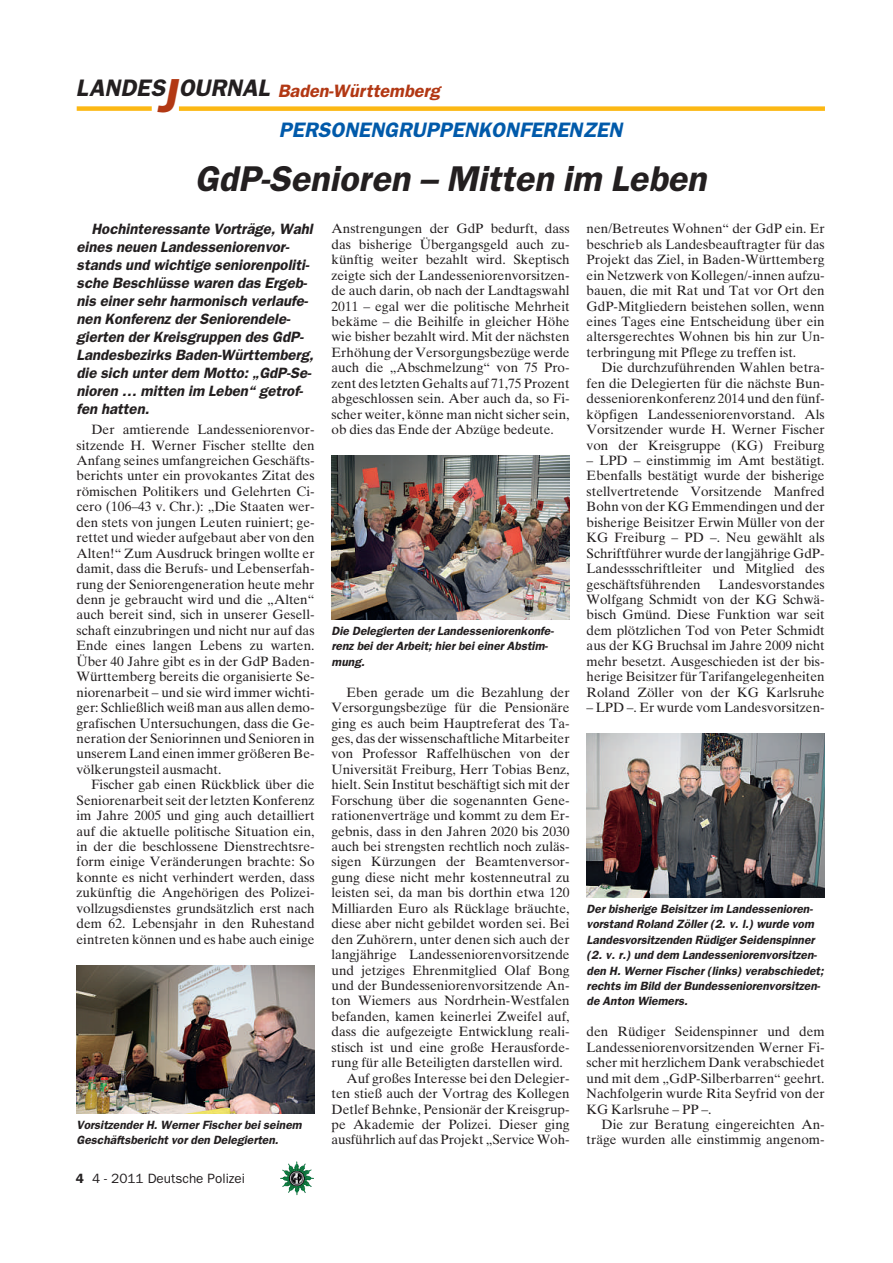
<style>
.page{position:relative;width:893px;height:1263px;background:#fff}
.page>*{position:absolute;margin:0;border:0;box-sizing:border-box;transform-origin:0 0}
.t1{font:36px "Franklin Gothic Demi Oblique OV IAXPPA";color:#231f20}
.t2{font:21px "Franklin Gothic Demi Oblique OV IAXPPA";color:#015aaa}
.t3{font:18px "Franklin Gothic Demi Oblique OV IAXPPA";color:#b23814}
.t4{font:15px/18px "Franklin Gothic Demi Oblique OV IAXPPA";color:#231f20}
.t5{font:13.5px/15.5px "Times Ten Roman OV CAXPPA";color:#231f20;text-align:justify}
.t6{font:13.5px "Franklin Gothic Book OV GAXPPA";color:#231f20}
.t7{font:12px/15.5px "Franklin Gothic Demi Oblique OV IAXPPA";color:#231f20}
.s1{font-size:24px;color:#231f20}
.s2{font-size:48px}
.s3{font-family:"Franklin Gothic Demi OV FAXPPA"}
</style>
<div class="page">
<img style="left:282px;top:1163px;width:32px;height:32px">
<div style="left:77px;top:106px;width:75px;height:5px;background:#fcb814"></div>
<div style="left:179px;top:106px;width:646px;height:5px;background:#fcb814"></div>
<img style="left:587px;top:733px;width:238px;height:164px">
<img style="left:332px;top:456px;width:238px;height:163px">
<img style="left:77px;top:965px;width:238px;height:149px">
<h3 class="t3" style="left:76px;top:84px;width:366px"><span class="s1">LANDES</span><span class="s2">J</span><span class="s1">OURNAL</span> Baden-Württemberg</h3>
<h2 class="t2" style="left:279px;top:121px;width:345px">PERSONENGRUPPENKONFERENZEN</h2>
<h1 class="t1" style="left:195px;top:165px;width:513px">GdP-Senioren – Mitten im Leben</h1>
<p class="t4" style="left:77px;top:221px;width:239px;text-indent:15px">Hochinteressante Vorträge, Wahl eines neuen Landesseniorenvor&shy;stands und wichtige seniorenpoliti&shy;sche Beschlüsse waren das Ergeb&shy;nis einer sehr harmonisch verlaufe&shy;nen Konferenz der Seniorendele&shy;gierten der Kreisgruppen des GdP-<br>Landesbezirks Baden-Württemberg, die sich unter dem Motto: „GdP-Se&shy;nioren … mitten im Leben“ getrof&shy;fen hatten.</p>
<p class="t5" style="left:77px;top:423px;width:240px;text-indent:15px">Der amtierende Landesseniorenvor&shy;sitzende H. Werner Fischer stellte den Anfang seines umfangreichen Geschäfts&shy;berichts unter ein provokantes Zitat des römischen Politikers und Gelehrten Ci&shy;cero (106–43 v. Chr.): „Die Staaten wer&shy;den stets von jungen Leuten ruiniert; ge&shy;rettet und wieder aufgebaut aber von den Alten!“ Zum Ausdruck bringen wollte er damit, dass die Berufs- und Lebenserfah&shy;rung der Seniorengeneration heute mehr denn je gebraucht wird und die „Alten“ auch bereit sind, sich in unserer Gesell&shy;schaft einzubringen und nicht nur auf das Ende eines langen Lebens zu warten.<br>Über 40 Jahre gibt es in der GdP Baden-Württemberg bereits die organisierte Se&shy;niorenarbeit – und sie wird immer wichti&shy;ger: Schließlich weiß man aus allen demo&shy;grafischen Untersuchungen, dass die Ge&shy;neration der Seniorinnen und Senioren in unserem Land einen immer größeren Be&shy;völkerungsteil ausmacht.</p>
<p class="t5" style="left:77px;top:778px;width:240px;text-indent:15px">Fischer gab einen Rückblick über die Seniorenarbeit seit der letzten Konferenz im Jahre 2005 und ging auch detailliert auf die aktuelle politische Situation ein, in der die beschlossene Dienstrechtsre&shy;form einige Veränderungen brachte: So konnte es nicht verhindert werden, dass zukünftig die Angehörigen des Polizei&shy;vollzugsdienstes grundsätzlich erst nach dem 62. Lebensjahr in den Ruhestand eintreten können und es habe auch einige</p>
<p class="t7" style="left:77px;top:1118px;width:227px">Vorsitzender H. Werner Fischer bei seinem<br>Geschäftsbericht vor den Delegierten.</p>
<p class="t6" style="left:76px;top:1173px;width:171px"><span class="s3">4</span> 4 - 2011 Deutsche Polizei</p>
<p class="t5" style="left:332px;top:222px;width:240px">Anstrengungen der GdP bedurft, dass das bisherige Übergangsgeld auch zu&shy;künftig weiter bezahlt wird. Skeptisch zeigte sich der Landesseniorenvorsitzen&shy;de auch darin, ob nach der Landtagswahl 2011 – egal wer die politische Mehrheit bekäme – die Beihilfe in gleicher Höhe wie bisher bezahlt wird. Mit der nächsten Erhöhung der Versorgungsbezüge werde auch die „Abschmelzung“ von 75 Pro&shy;zent des letzten Gehalts auf 71,75 Prozent abgeschlossen sein. Aber auch da, so Fi&shy;scher weiter, könne man nicht sicher sein, ob dies das Ende der Abzüge bedeute.</p>
<p class="t7" style="left:332px;top:624px;width:224px">Die Delegierten der Landesseniorenkonfe&shy;renz bei der Arbeit; hier bei einer Abstim&shy;mung.</p>
<p class="t5" style="left:346px;top:686px;width:225px">Eben gerade um die Bezahlung der</p>
<p class="t5" style="left:332px;top:701px;width:239px">Versorgungsbezüge für die Pensionäre</p>
<p class="t5" style="left:332px;top:717px;width:239px">ging es auch beim Hauptreferat des Ta-</p>
<p class="t5" style="left:332px;top:732px;width:239px">ges, das der wissenschaftliche Mitarbeiter</p>
<p class="t5" style="left:332px;top:747px;width:239px">von Professor Raffelhüschen von der</p>
<p class="t5" style="left:332px;top:763px;width:239px">Universität Freiburg, Herr Tobias Benz,</p>
<p class="t5" style="left:332px;top:778px;width:239px">hielt. Sein Institut beschäftigt sich mit der</p>
<p class="t5" style="left:332px;top:794px;width:239px">Forschung über die sogenannten Gene-</p>
<p class="t5" style="left:332px;top:809px;width:239px">rationenverträge und kommt zu dem Er-</p>
<p class="t5" style="left:332px;top:825px;width:239px">gebnis, dass in den Jahren 2020 bis 2030</p>
<p class="t5" style="left:332px;top:840px;width:239px">auch bei strengsten rechtlich noch zuläs-</p>
<p class="t5" style="left:332px;top:856px;width:239px">sigen Kürzungen der Beamtenversor-</p>
<p class="t5" style="left:332px;top:871px;width:239px">gung diese nicht mehr kostenneutral zu</p>
<p class="t5" style="left:332px;top:886px;width:239px">leisten sei, da man bis dorthin etwa 120</p>
<p class="t5" style="left:332px;top:902px;width:239px">Milliarden Euro als Rücklage bräuchte,</p>
<p class="t5" style="left:332px;top:917px;width:239px">diese aber nicht gebildet worden sei. Bei</p>
<p class="t5" style="left:332px;top:933px;width:239px">den Zuhörern, unter denen sich auch der</p>
<p class="t5" style="left:332px;top:948px;width:239px">langjährige Landesseniorenvorsitzende</p>
<p class="t5" style="left:332px;top:964px;width:239px">und jetziges Ehrenmitglied Olaf Bong</p>
<p class="t5" style="left:332px;top:979px;width:239px">und der Bundesseniorenvorsitzende An-</p>
<p class="t5" style="left:332px;top:995px;width:239px">ton Wiemers aus Nordrhein-Westfalen</p>
<p class="t5" style="left:332px;top:1010px;width:239px">befanden, kamen keinerlei Zweifel auf,</p>
<p class="t5" style="left:332px;top:1025px;width:239px">dass die aufgezeigte Entwicklung reali-</p>
<p class="t5" style="left:332px;top:1041px;width:239px">stisch ist und eine große Herausforde-</p>
<p class="t5" style="left:332px;top:1056px;width:233px">rung für alle Beteiligten darstellen wird.</p>
<p class="t5" style="left:346px;top:1072px;width:225px">Auf großes Interesse bei den Delegier-</p>
<p class="t5" style="left:332px;top:1087px;width:239px">ten stieß auch der Vortrag des Kollegen</p>
<p class="t5" style="left:332px;top:1103px;width:239px">Detlef Behnke, Pensionär der Kreisgrup-</p>
<p class="t5" style="left:332px;top:1118px;width:239px">pe Akademie der Polizei. Dieser ging</p>
<p class="t5" style="left:332px;top:1134px;width:240px">ausführlich auf das Projekt „Service Woh-</p>
<p class="t5" style="left:587px;top:222px;width:240px">nen/Betreutes Wohnen“ der GdP ein. Er beschrieb als Landesbeauftragter für das Projekt das Ziel, in Baden-Württemberg ein Netzwerk von Kollegen/-innen aufzu&shy;bauen, die mit Rat und Tat vor Ort den GdP-Mitgliedern beistehen sollen, wenn eines Tages eine Entscheidung über ein altersgerechtes Wohnen bis hin zur Un&shy;terbringung mit Pflege zu treffen ist.</p>
<p class="t5" style="left:587px;top:361px;width:240px;text-indent:15px">Die durchzuführenden Wahlen betra&shy;fen die Delegierten für die nächste Bun&shy;desseniorenkonferenz 2014 und den fünf&shy;köpfigen Landesseniorenvorstand. Als Vorsitzender wurde H. Werner Fischer von der Kreisgruppe (KG) Freiburg</p>
<p class="t5" style="left:587px;top:454px;width:240px">– LPD – einstimmig im Amt bestätigt.<br>Ebenfalls bestätigt wurde der bisherige stellvertretende Vorsitzende Manfred Bohn von der KG Emmendingen und der bisherige Beisitzer Erwin Müller von der KG Freiburg – PD –. Neu gewählt als Schriftführer wurde der langjährige GdP-Landessschriftleiter und Mitglied des geschäftsführenden</p>
<p class="t5" style="left:587px;top:578px;width:240px;text-indent:132px">Landesvorstandes Wolfgang Schmidt von der KG Schwä&shy;bisch Gmünd. Diese Funktion war seit dem plötzlichen Tod von Peter Schmidt aus der KG Bruchsal im Jahre 2009 nicht mehr besetzt. Ausgeschieden ist der bis&shy;herige Beisitzer für Tarifangelegenheiten Roland Zöller von der KG Karlsruhe</p>
<p class="t5" style="left:587px;top:701px;width:240px">– LPD –. Er wurde vom Landesvorsitzen-</p>
<p class="t7" style="left:587px;top:902px;width:239px">Der bisherige Beisitzer im Landessenioren&shy;vorstand Roland Zöller (2. v. l.) wurde vom Landesvorsitzenden Rüdiger Seidenspinner (2. v. r.) und dem Landesseniorenvorsitzen&shy;den H. Werner Fischer (links) verabschiedet; rechts im Bild der Bundesseniorenvorsitzen&shy;de Anton Wiemers.</p>
<p class="t5" style="left:587px;top:1025px;width:240px">den Rüdiger Seidenspinner und dem Landesseniorenvorsitzenden Werner Fi&shy;scher mit herzlichem Dank verabschiedet und mit dem „GdP-Silberbarren“ geehrt.<br>Nachfolgerin wurde Rita Seyfrid von der KG Karlsruhe – PP –.</p>
<p class="t5" style="left:587px;top:1118px;width:239px;text-align:right">Die zur Beratung eingereichten An&shy;träge wurden alle einstimmig angenom-</p>
</div>
